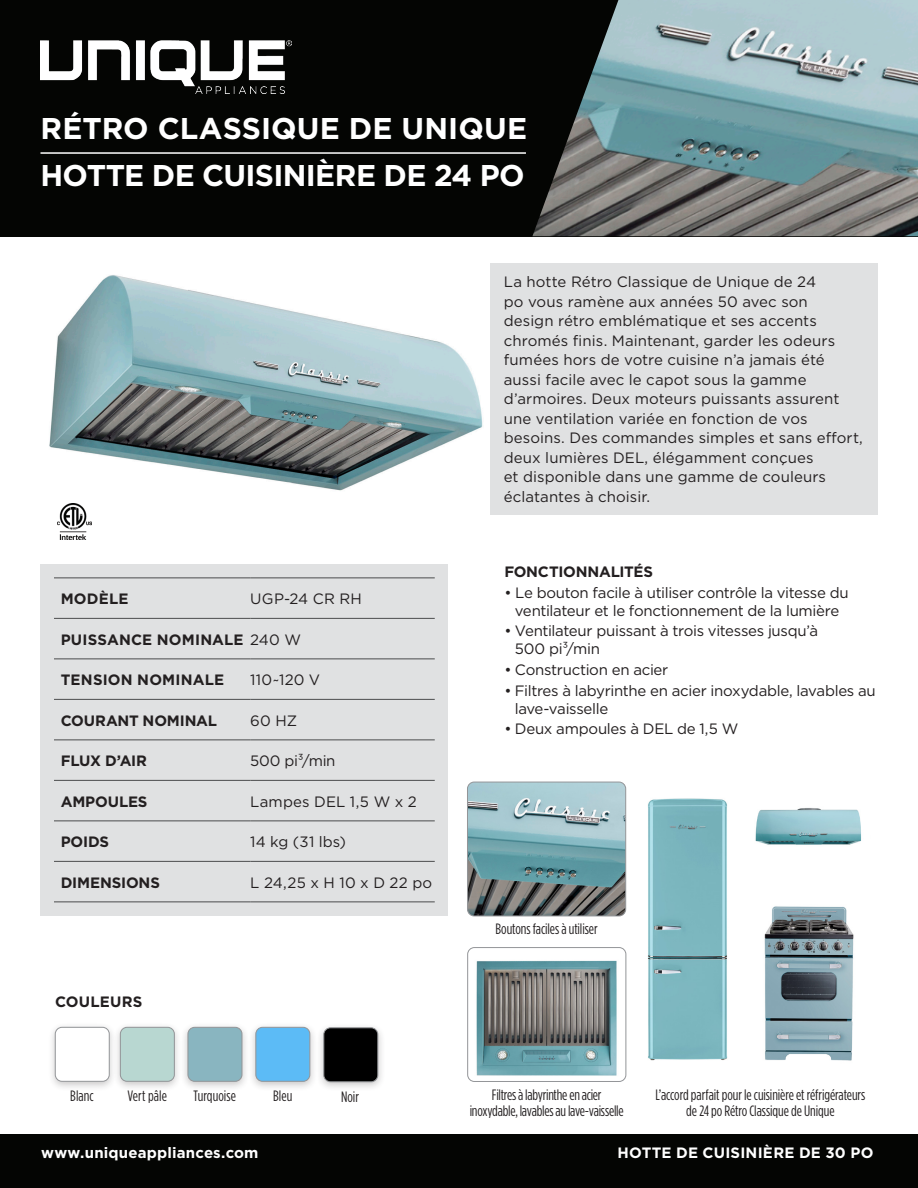
<style>
.page{position:relative;width:918px;height:1188px;background:#fff}
.page>*{position:absolute;margin:0;border:0;box-sizing:border-box;transform-origin:0 0}
.t1{font:700 30px "Gotham";letter-spacing:-.01em;color:#fff}
.t2{font:15px/19.5px "Gotham";color:#231f20}
.t3{font:15px/18px "Gotham";letter-spacing:-.02em;color:#231f20}
.t4{font:15px/16.5px "Gotham Condensed";letter-spacing:-.01em;color:#231f20;text-align:center}
.t5{font:700 15px "Gotham";letter-spacing:-.005em;color:#231f20}
.t6{font:700 15px "Gotham";letter-spacing:.015em;color:#fff}
.t7{font:700 15px "Gotham";letter-spacing:.015em;color:#231f20}
.s1{font-weight:400}
</style>
<div class="page">
<div style="left:0;top:0;width:918px;height:236px;background:#040503"></div>
<div style="left:0;top:1134px;width:918px;height:54px;background:#040503"></div>
<div style="left:40px;top:564px;width:408px;height:352px;background:#e0e1e2"></div>
<hr style="left:54px;top:578px;width:196px;height:1px;background:#4b4c4d">
<hr style="left:250px;top:578px;width:185px;height:1px;background:#4b4c4d">
<hr style="left:54px;top:618px;width:196px;height:1px;background:#4b4c4d">
<hr style="left:250px;top:618px;width:185px;height:1px;background:#4b4c4d">
<hr style="left:54px;top:658px;width:196px;height:1px;background:#4b4c4d">
<hr style="left:250px;top:658px;width:185px;height:1px;background:#4b4c4d">
<hr style="left:54px;top:699px;width:196px;height:1px;background:#4b4c4d">
<hr style="left:250px;top:699px;width:185px;height:1px;background:#4b4c4d">
<hr style="left:54px;top:740px;width:196px;height:1px;background:#4b4c4d">
<hr style="left:250px;top:740px;width:185px;height:1px;background:#4b4c4d">
<hr style="left:54px;top:780px;width:196px;height:1px;background:#4b4c4d">
<hr style="left:250px;top:780px;width:185px;height:1px;background:#4b4c4d">
<hr style="left:54px;top:820px;width:196px;height:1px;background:#4b4c4d">
<hr style="left:250px;top:820px;width:185px;height:1px;background:#4b4c4d">
<hr style="left:54px;top:861px;width:196px;height:1px;background:#4b4c4d">
<hr style="left:250px;top:861px;width:185px;height:1px;background:#4b4c4d">
<hr style="left:54px;top:902px;width:196px;height:1px;background:#4b4c4d">
<hr style="left:250px;top:902px;width:185px;height:1px;background:#4b4c4d">
<div style="left:490px;top:263px;width:388px;height:252px;background:#e0e1e2"></div>
<img style="left:49px;top:275px;width:434px;height:216px">
<img style="left:467px;top:782px;width:159px;height:134px">
<div style="left:467px;top:782px;width:159px;height:134px;border:1px solid #939598;border-radius:7px"></div>
<img style="left:468px;top:960px;width:158px;height:121px">
<div style="left:467px;top:947px;width:159px;height:135px;border:1px solid #939598;border-radius:7px"></div>
<div style="left:47px;top:1022px;width:70px;height:70px;background:#231f20;opacity:.25"></div>
<div style="left:55px;top:1027px;width:54px;height:54px;background:#fff;border-radius:7px"></div>
<div style="left:55px;top:1027px;width:54px;height:55px;border:1px solid #939598;border-radius:7px"></div>
<div style="left:112px;top:1022px;width:70px;height:70px;background:#231f20;opacity:.25"></div>
<div style="left:120px;top:1027px;width:54px;height:54px;background:#b8d7d1;border-radius:7px"></div>
<div style="left:120px;top:1027px;width:55px;height:55px;border:1px solid #939598;border-radius:7px"></div>
<div style="left:180px;top:1022px;width:70px;height:70px;background:#231f20;opacity:.25"></div>
<div style="left:188px;top:1027px;width:54px;height:54px;background:#89b5c0;border-radius:7px"></div>
<div style="left:188px;top:1027px;width:54px;height:55px;border:1px solid #939598;border-radius:7px"></div>
<div style="left:248px;top:1022px;width:69px;height:70px;background:#231f20;opacity:.25"></div>
<div style="left:256px;top:1027px;width:54px;height:54px;background:#5cbbf6;border-radius:7px"></div>
<div style="left:256px;top:1027px;width:54px;height:55px;border:1px solid #939598;border-radius:7px"></div>
<hr style="left:40px;top:152px;width:486px;height:2px;background:#fff">
<img style="left:40px;top:40px;width:251px;height:53px">
<img style="left:57px;top:503px;width:35px;height:37px">
<img style="left:648px;top:798px;width:213px;height:263px">
<img style="left:532px;top:0;width:386px;height:236px">
<div style="left:316px;top:1022px;width:69px;height:70px;background:#231f20;opacity:.25"></div>
<div style="left:324px;top:1028px;width:54px;height:54px;background:#000;border-radius:7px"></div>
<div style="left:324px;top:1028px;width:54px;height:54px;border:1px solid #939598;border-radius:7px"></div>
<p class="t1" style="left:40px;top:108px;width:488px">RÉTRO CLASSIQUE DE UNIQUE</p>
<p class="t1" style="left:40px;top:155px;width:486px">HOTTE DE CUISINIÈRE DE 24 PO</p>
<p class="t5" style="left:61px;top:589px;width:69px">MODÈLE</p>
<p class="t2" style="left:250px;top:589px;width:113px">UGP-24 CR RH</p>
<p class="t5" style="left:61px;top:629px;width:242px">PUISSANCE NOMINALE <span class="s1">240 W</span></p>
<p class="t7" style="left:61px;top:670px;width:165px">TENSION NOMINALE</p>
<p class="t2" style="left:250px;top:670px;width:71px">110~120 V</p>
<p class="t5" style="left:61px;top:710px;width:158px">COURANT NOMINAL</p>
<p class="t2" style="left:250px;top:710px;width:48px">60 HZ</p>
<p class="t5" style="left:61px;top:751px;width:88px">FLUX D’AIR</p>
<p class="t2" style="left:250px;top:751px;width:87px">500 pi³/min</p>
<p class="t5" style="left:61px;top:791px;width:88px">AMPOULES</p>
<p class="t2" style="left:250px;top:791px;width:168px">Lampes DEL 1,5 W x 2</p>
<p class="t5" style="left:61px;top:832px;width:50px">POIDS</p>
<p class="t2" style="left:250px;top:832px;width:97px">14 kg (31 lbs)</p>
<p class="t5" style="left:61px;top:872px;width:101px">DIMENSIONS</p>
<p class="t2" style="left:250px;top:872px;width:183px">L 24,25 x H 10 x D 22 po</p>
<p class="t7" style="left:55px;top:991px;width:89px">COULEURS</p>
<p class="t4" style="left:70px;top:1087px;width:25px">Blanc</p>
<p class="t4" style="left:127px;top:1087px;width:41px">Vert pâle</p>
<p class="t4" style="left:194px;top:1087px;width:44px">Turquoise</p>
<p class="t4" style="left:273px;top:1087px;width:21px">Bleu</p>
<p class="t4" style="left:341px;top:1088px;width:19px">Noir</p>
<p class="t2" style="left:504px;top:272px;width:361px">La hotte Rétro Classique de Unique de 24<br>po vous ramène aux années 50 avec son<br>design rétro emblématique et ses accents chromés finis. Maintenant, garder les odeurs fumées hors de votre cuisine n’a jamais été aussi facile avec le capot sous la gamme d’armoires. Deux moteurs puissants assurent une ventilation variée en fonction de vos besoins. Des commandes simples et sans effort, deux lumières DEL, élégamment conçues<br>et disponible dans une gamme de couleurs éclatantes à choisir.</p>
<p class="t5" style="left:504px;top:562px;width:150px">FONCTIONNALITÉS</p>
<p class="t3" style="left:504px;top:583px;width:346px;text-align:center">• Le bouton facile à utiliser contrôle la vitesse du ventilateur et le fonctionnement de la lumière</p>
<p class="t3" style="left:515px;top:622px;width:305px;text-indent:-10px">• Ventilateur puissant à trois vitesses jusqu’à<br>500 pi³/min</p>
<p class="t2" style="left:504px;top:660px;width:166px">• Construction en acier</p>
<p class="t3" style="left:515px;top:681px;width:362px;text-indent:-10px">• Filtres à labyrinthe en acier inoxydable, lavables au lave-vaisselle</p>
<p class="t2" style="left:504px;top:719px;width:235px">• Deux ampoules à DEL de 1,5 W</p>
<p class="t4" style="left:496px;top:920px;width:104px">Boutons faciles à utiliser</p>
<p class="t4" style="left:470px;top:1086px;width:156px">Filtres à labyrinthe en acier inoxydable, lavables au lave-vaisselle</p>
<p class="t4" style="left:656px;top:1086px;width:211px">L’accord parfait pour le cuisinière et réfrigérateurs de 24 po Rétro Classique de Unique</p>
<p class="t6" style="left:41px;top:1143px;width:219px">www.uniqueappliances.com</p>
<p class="t6" style="left:617px;top:1143px;width:257px">HOTTE DE CUISINIÈRE DE 30 PO</p>
</div>
